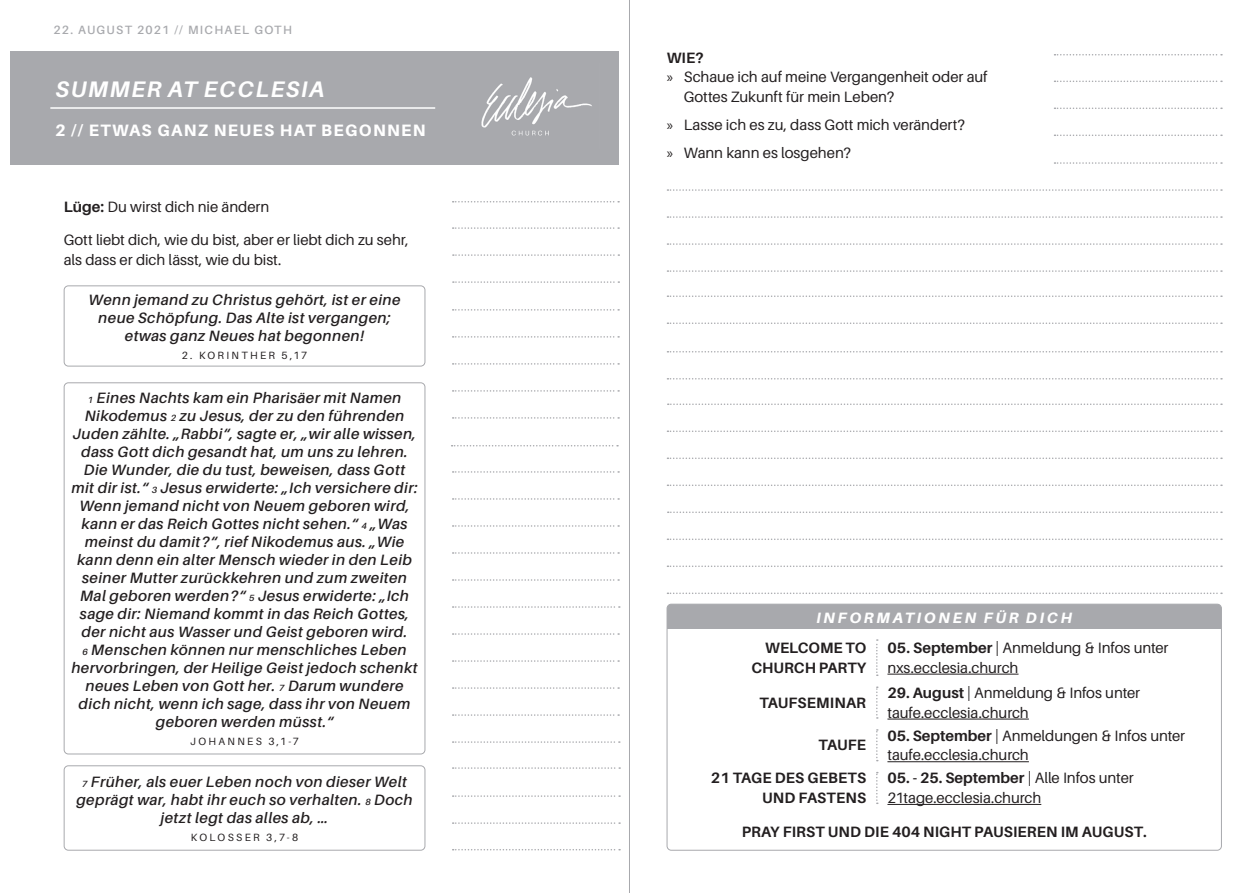
<style>
.page{position:relative;width:1259px;height:893px;background:#fff}
.page>*{position:absolute;margin:0;border:0;box-sizing:border-box;transform-origin:0 0}
.t1{font:italic 700 22.5px "Aileron";letter-spacing:.07em;color:#fff}
.t2{font:800 16.5px "Aileron";letter-spacing:.08em;color:#fff}
.t3{font:italic 600 15px/18px "Aileron";letter-spacing:.03em;color:#231f20;text-align:center}
.t4{font:15px/19.5px "Aileron";letter-spacing:-.005em;color:#231f20}
.t5{font:700 15px/19.5px "Aileron";letter-spacing:.01em;color:#231f20;text-align:right}
.t6{font:italic 800 15px "Aileron";letter-spacing:.18em;color:#fff}
.t7{font:600 12px "Aileron";letter-spacing:.11em;color:#a8a9ad}
.t8{font:10.5px "Aileron";letter-spacing:.22em;color:#231f20}
.s1{font-weight:700}
.s2{font-size:9px}
.s3{font-family:"Myriad Pro"}
</style>
<div class="page">
<svg style="left:876px;top:639px;width:2px;height:37px"></svg>
<svg style="left:876px;top:686px;width:2px;height:33px"></svg>
<svg style="left:876px;top:729px;width:2px;height:32px"></svg>
<svg style="left:876px;top:772px;width:2px;height:32px"></svg>
<hr style="left:887px;top:674px;width:131px;height:1px;background:#231f20">
<hr style="left:887px;top:719px;width:142px;height:1px;background:#231f20">
<hr style="left:887px;top:761px;width:142px;height:1px;background:#231f20">
<hr style="left:887px;top:804px;width:154px;height:1px;background:#231f20">
<div style="left:11px;top:51px;width:608px;height:113px;background:#a8a9ad"></div>
<img style="left:481px;top:77px;width:111px;height:59px">
<svg style="left:453px;top:471px;width:166px;height:2px"></svg>
<svg style="left:453px;top:336px;width:166px;height:2px"></svg>
<svg style="left:453px;top:309px;width:166px;height:2px"></svg>
<svg style="left:453px;top:525px;width:166px;height:2px"></svg>
<svg style="left:453px;top:390px;width:166px;height:2px"></svg>
<svg style="left:453px;top:579px;width:166px;height:2px"></svg>
<svg style="left:451px;top:445px;width:167px;height:1px"></svg>
<svg style="left:453px;top:633px;width:166px;height:2px"></svg>
<svg style="left:453px;top:687px;width:166px;height:2px"></svg>
<svg style="left:453px;top:741px;width:167px;height:2px"></svg>
<svg style="left:453px;top:767px;width:167px;height:2px"></svg>
<svg style="left:453px;top:795px;width:167px;height:2px"></svg>
<svg style="left:453px;top:822px;width:167px;height:2px"></svg>
<svg style="left:453px;top:849px;width:167px;height:1px"></svg>
<svg style="left:453px;top:498px;width:166px;height:2px"></svg>
<svg style="left:453px;top:363px;width:166px;height:2px"></svg>
<svg style="left:453px;top:552px;width:166px;height:2px"></svg>
<svg style="left:453px;top:417px;width:166px;height:2px"></svg>
<svg style="left:453px;top:606px;width:167px;height:2px"></svg>
<svg style="left:453px;top:660px;width:166px;height:2px"></svg>
<svg style="left:453px;top:714px;width:166px;height:2px"></svg>
<svg style="left:453px;top:281px;width:166px;height:2px"></svg>
<svg style="left:453px;top:254px;width:166px;height:2px"></svg>
<svg style="left:453px;top:227px;width:166px;height:2px"></svg>
<svg style="left:453px;top:201px;width:166px;height:2px"></svg>
<svg style="left:667px;top:189px;width:555px;height:2px"></svg>
<svg style="left:667px;top:295px;width:555px;height:2px"></svg>
<svg style="left:1054px;top:162px;width:168px;height:2px"></svg>
<svg style="left:667px;top:243px;width:555px;height:2px"></svg>
<svg style="left:667px;top:216px;width:555px;height:2px"></svg>
<svg style="left:667px;top:270px;width:555px;height:2px"></svg>
<svg style="left:1054px;top:135px;width:168px;height:1px"></svg>
<svg style="left:1054px;top:108px;width:168px;height:1px"></svg>
<svg style="left:1054px;top:81px;width:168px;height:1px"></svg>
<svg style="left:1054px;top:54px;width:168px;height:2px"></svg>
<svg style="left:667px;top:351px;width:555px;height:2px"></svg>
<svg style="left:667px;top:322px;width:555px;height:2px"></svg>
<svg style="left:667px;top:378px;width:555px;height:2px"></svg>
<svg style="left:668px;top:403px;width:554px;height:2px"></svg>
<svg style="left:667px;top:430px;width:555px;height:2px"></svg>
<svg style="left:667px;top:538px;width:555px;height:2px"></svg>
<svg style="left:667px;top:565px;width:555px;height:2px"></svg>
<svg style="left:667px;top:593px;width:555px;height:1px"></svg>
<svg style="left:668px;top:511px;width:554px;height:2px"></svg>
<svg style="left:667px;top:485px;width:555px;height:1px"></svg>
<svg style="left:667px;top:458px;width:555px;height:1px"></svg>
<hr style="left:629px;top:0;width:1px;height:893px;background:#a8a9ad">
<hr style="left:50px;top:107px;width:385px;height:2px;background:#fff">
<div style="left:667px;top:604px;width:554px;height:25px;background:#a8a9ad"></div>
<div style="left:666px;top:604px;width:555px;height:247px;border:1px solid #a8a9ad;border-radius:4px"></div>
<div style="left:64px;top:285px;width:361px;height:81px;border:1px solid #a8a9ad;border-radius:4px"></div>
<div style="left:64px;top:382px;width:361px;height:372px;border:1px solid #a8a9ad;border-radius:4px"></div>
<div style="left:64px;top:765px;width:361px;height:86px;border:1px solid #a8a9ad;border-radius:4px"></div>
<p class="t7" style="left:54px;top:23px;width:240px">22. AUGUST 2021 // MICHAEL GOTH</p>
<h1 class="t1" style="left:56px;top:77px;width:270px">SUMMER AT ECCLESIA</h1>
<p class="t2" style="left:55px;top:120px;width:372px">2 // ETWAS GANZ NEUES HAT BEGONNEN</p>
<p class="t4" style="left:64px;top:198px;width:207px"><span class="s1">Lüge:</span> Du wirst dich nie ändern</p>
<p class="t4" style="left:64px;top:231px;width:346px">Gott liebt dich, wie du bist, aber er liebt dich zu sehr, als dass er dich lässt, wie du bist.</p>
<p class="t3" style="left:89px;top:291px;width:313px">Wenn jemand zu Christus gehört, ist er eine neue Schöpfung. Das Alte ist vergangen; etwas ganz Neues hat begonnen!</p>
<p class="t8" style="left:182px;top:349px;width:127px">2. KORINTHER 5,17</p>
<p class="t3" style="left:71px;top:389px;width:348px"><span class="s2">1</span> Eines Nachts kam ein Pharisäer mit Namen Nikodemus <span class="s2">2</span> zu Jesus, der zu den führenden Juden zählte. „Rabbi“, sagte er, „wir alle wissen, dass Gott dich gesandt hat, um uns zu lehren.<br>Die Wunder, die du tust, beweisen, dass Gott mit dir ist.“ <span class="s2">3</span> Jesus erwiderte: „Ich versichere dir:<br>Wenn jemand nicht von Neuem geboren wird, kann er das Reich Gottes nicht sehen.“ <span class="s2">4</span> „Was meinst du damit?“, rief Nikodemus aus. „Wie kann denn ein alter Mensch wieder in den Leib seiner Mutter zurückkehren und zum zweiten Mal geboren werden?“ <span class="s2">5</span> Jesus erwiderte: „Ich sage dir: Niemand kommt in das Reich Gottes, der nicht aus Wasser und Geist geboren wird.<br><span class="s2">6</span> Menschen können nur menschliches Leben hervorbringen, der Heilige Geist jedoch schenkt neues Leben von Gott her. <span class="s2">7</span> Darum wundere dich nicht, wenn ich sage, dass ihr von Neuem geboren werden müsst.“</p>
<p class="t8" style="left:190px;top:736px;width:110px">JOHANNES 3,1-7</p>
<p class="t3" style="left:76px;top:773px;width:338px"><span class="s2">7</span> Früher, als euer Leben noch von dieser Welt geprägt war, habt ihr euch so verhalten. <span class="s2">8</span> Doch jetzt legt das alles ab, …</p>
<p class="t8" style="left:191px;top:831px;width:109px">KOLOSSER 3,7-8</p>
<p class="t5" style="left:666px;top:48px;width:38px">WIE?</p>
<p class="t4" style="left:666px;top:67px;width:322px"><span class="s3">»</span> Schaue ich auf meine Vergangenheit oder auf</p>
<p class="t4" style="left:684px;top:87px;width:212px">Gottes Zukunft für mein Leben?</p>
<p class="t4" style="left:666px;top:111px;width:300px;line-height:28px"><span class="s3">»</span> Lasse ich es zu, dass Gott mich verändert? <span class="s3">»</span> Wann kann es losgehen?</p>
<p class="t6" style="left:816px;top:609px;width:257px">INFORMATIONEN FÜR DICH</p>
<p class="t5" style="left:751px;top:638px;width:116px">WELCOME TO<br>CHURCH PARTY</p>
<p class="t4" style="left:887px;top:638px;width:283px"><span class="s1">05. September</span> | Anmeldung &amp; Infos unter nxs.ecclesia.church</p>
<p class="t5" style="left:759px;top:693px;width:108px">TAUFSEMINAR</p>
<p class="t4" style="left:887px;top:683px;width:254px"><span class="s1">29. August</span> | Anmeldung &amp; Infos unter taufe.ecclesia.church</p>
<p class="t5" style="left:818px;top:736px;width:49px">TAUFE</p>
<p class="t4" style="left:887px;top:726px;width:299px"><span class="s1">05. September</span> | Anmeldungen &amp; Infos unter taufe.ecclesia.church</p>
<p class="t5" style="left:711px;top:768px;width:157px">21 TAGE DES GEBETS<br>UND FASTENS</p>
<p class="t4" style="left:887px;top:769px;width:248px"><span class="s1">05. - 25. September</span> | Alle Infos unter<br>21tage.ecclesia.church</p>
<p class="t5" style="left:742px;top:822px;width:406px">PRAY FIRST UND DIE 404 NIGHT PAUSIEREN IM AUGUST.</p>
</div>
